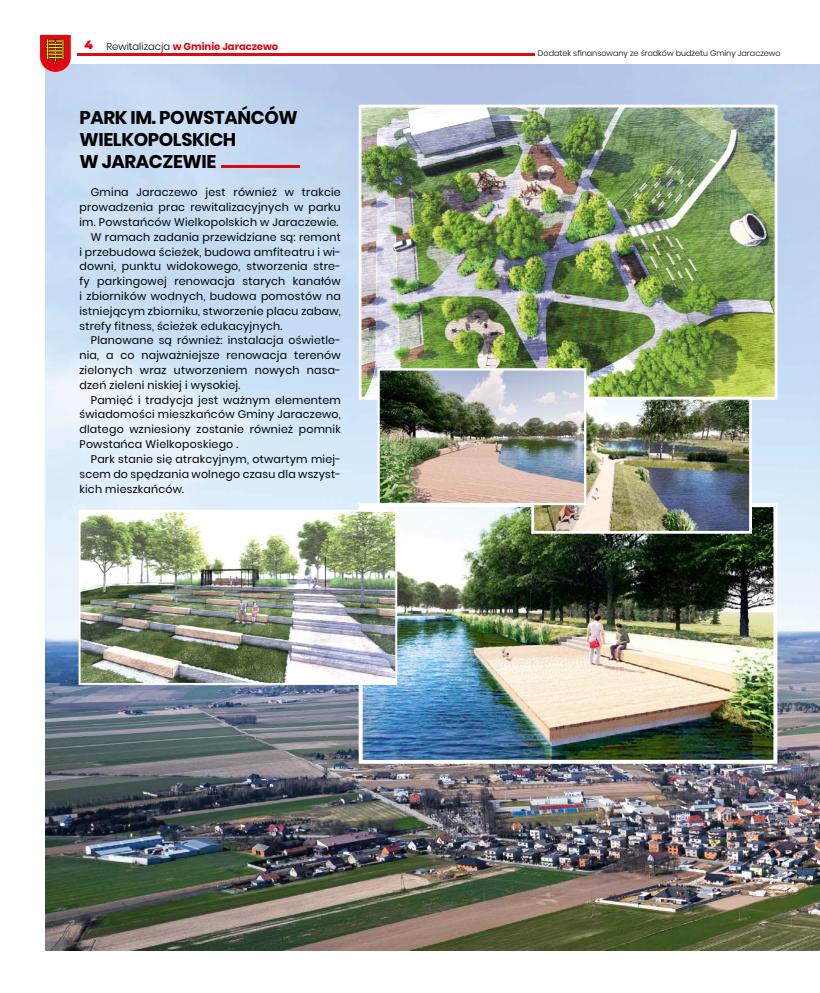
<style>
.page{position:relative;width:820px;height:993px;background:#fff}
.page>*{position:absolute;margin:0;border:0;box-sizing:border-box;transform-origin:0 0}
.t1{font:700 18.4px/22px "Poppins";letter-spacing:-.02em;color:#000}
.t2{font:900 11.9px "Montserrat";color:#e30613}
.t3{font:11px "Poppins";letter-spacing:.02em;color:#000}
.t4{font:700 10px "Poppins";color:#e30613}
.t5{font:300 8px "Poppins";color:#000}
.s1{font-weight:300;color:#000}
</style>
<div class="page">
<img style="left:45px;top:64px;width:774px;height:886px">
<hr style="left:221px;top:165px;width:79px;height:2px;background:#e30613">
<img style="left:363px;top:508px;width:409px;height:250px">
<div style="left:358px;top:503px;width:419px;height:260px;border:4px solid #fff"></div>
<img style="left:362px;top:109px;width:411px;height:286px">
<div style="left:358px;top:105px;width:419px;height:294px;border:3px solid #fff"></div>
<img style="left:535px;top:400px;width:212px;height:129px">
<div style="left:531px;top:396px;width:220px;height:137px;border:3px solid #fff"></div>
<img style="left:380px;top:371px;width:203px;height:131px">
<div style="left:377px;top:368px;width:209px;height:137px;border:2px solid #fff"></div>
<img style="left:82px;top:512px;width:312px;height:169px">
<div style="left:79px;top:509px;width:318px;height:175px;border:2px solid #fff"></div>
<svg style="left:40px;top:35px;width:31px;height:37px"></svg>
<hr style="left:77px;top:53px;width:458px;height:3px;background:#e30613">
<p class="t2" style="left:84px;top:36px;width:10px">4</p>
<p class="t4" style="left:106px;top:41px;width:173px"><span class="s1">Rewitalizacja</span> w Gminie Jaraczewo</p>
<h1 class="t1" style="left:79px;top:106px;width:220px">PARK IM. POWSTAŃCÓW<br>WIELKOPOLSKICH<br>W JARACZEWIE</h1>
<p class="t3" style="left:91px;top:186px;width:251px">Gmina Jaraczewo jest również w trakcie</p>
<p class="t3" style="left:79px;top:201px;width:263px">prowadzenia prac rewitalizacyjnych w parku</p>
<p class="t3" style="left:79px;top:216px;width:260px">im. Powstańców Wielkopolskich w Jaraczewie.</p>
<p class="t3" style="left:91px;top:230px;width:251px">W ramach zadania przewidziane są: remont</p>
<p class="t3" style="left:79px;top:245px;width:263px">i przebudowa ścieżek, budowa amfiteatru i wi-</p>
<p class="t3" style="left:79px;top:260px;width:263px">downi, punktu widokowego, stworzenia stre-</p>
<p class="t3" style="left:79px;top:275px;width:263px">fy parkingowej renowacja starych kanałów</p>
<p class="t3" style="left:79px;top:290px;width:263px">i zbiorników wodnych, budowa pomostów na</p>
<p class="t3" style="left:79px;top:304px;width:263px">istniejącym zbiorniku, stworzenie placu zabaw,</p>
<p class="t3" style="left:79px;top:319px;width:204px">strefy fitness, ścieżek edukacyjnych.</p>
<p class="t3" style="left:91px;top:334px;width:251px">Planowane są również: instalacja oświetle-</p>
<p class="t3" style="left:79px;top:349px;width:263px">nia, a co najważniejsze renowacja terenów</p>
<p class="t3" style="left:79px;top:363px;width:263px">zielonych wraz utworzeniem nowych nasa-</p>
<p class="t3" style="left:79px;top:378px;width:162px">dzeń zieleni niskiej i wysokiej.</p>
<p class="t3" style="left:91px;top:393px;width:251px">Pamięć i tradycja jest ważnym elementem</p>
<p class="t3" style="left:79px;top:408px;width:263px">świadomości mieszkańców Gminy Jaraczewo,</p>
<p class="t3" style="left:79px;top:423px;width:263px">dlatego wzniesiony zostanie również pomnik</p>
<p class="t3" style="left:79px;top:437px;width:160px">Powstańca Wielkoposkiego .</p>
<p class="t3" style="left:91px;top:452px;width:251px">Park stanie się atrakcyjnym, otwartym miej-</p>
<p class="t3" style="left:79px;top:467px;width:263px">scem do spędzania wolnego czasu dla wszyst-</p>
<p class="t3" style="left:79px;top:482px;width:106px">kich mieszkańców.</p>
<p class="t5" style="left:537px;top:48px;width:244px">Dodatek sfinansowany ze środków budżetu Gminy Jaraczewo</p>
</div>
